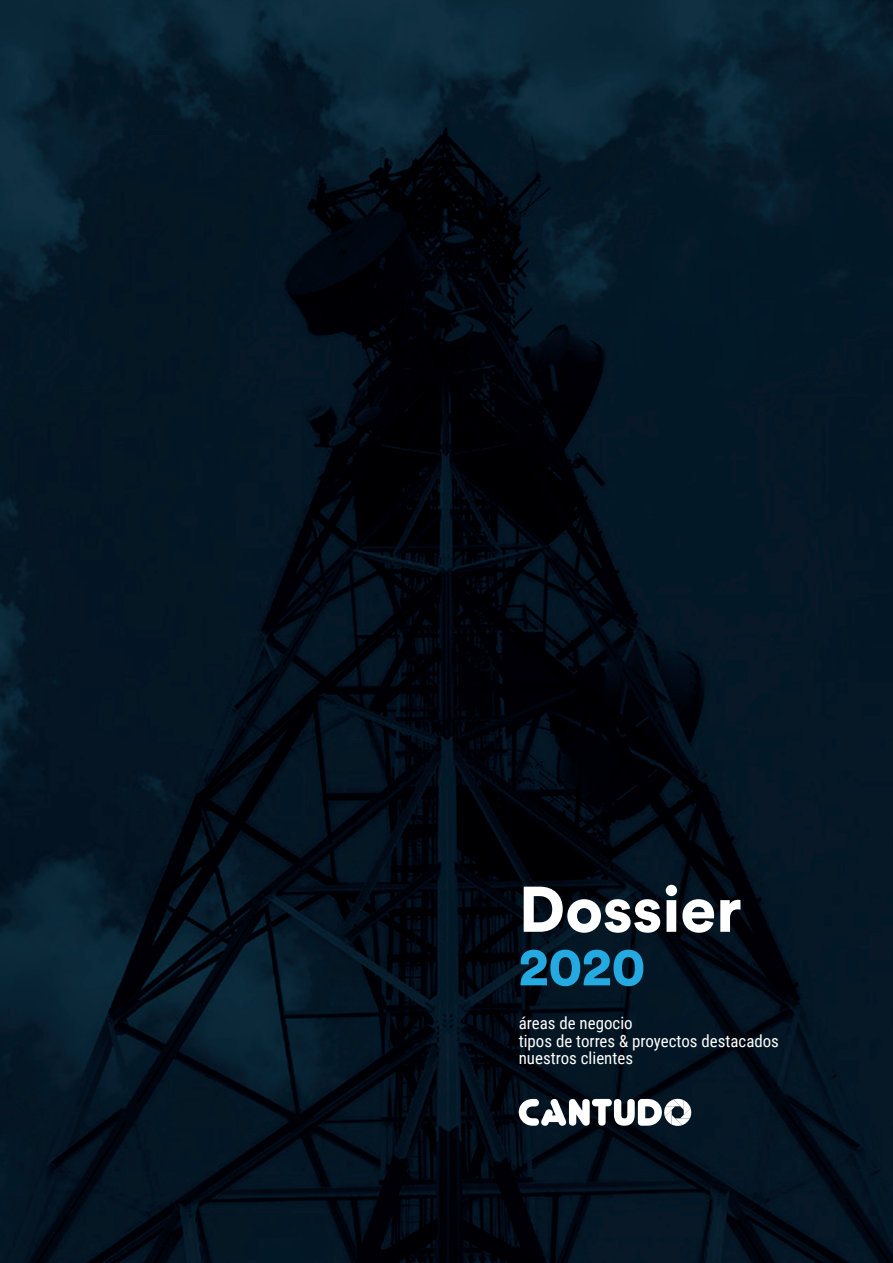
<style>
.page{position:relative;width:893px;height:1263px;background:#fff}
.page>*{position:absolute;margin:0;border:0;box-sizing:border-box;transform-origin:0 0}
.t1{font:900 63.75px "Circular Std";color:#fff}
.t2{font:900 53.7px "Circular Std";color:#24aae1}
.t3{font:16.95px/17.4px "Roboto Condensed";color:#fff}
</style>
<div class="page">
<img style="left:0;top:0;width:893px;height:1263px">
<svg style="left:519px;top:1098px;width:173px;height:28px"></svg>
<h1 class="t1" style="left:519px;top:867px;width:224px">Dossier</h1>
<h2 class="t2" style="left:519px;top:931px;width:128px">2020</h2>
<p class="t3" style="left:519px;top:1014px;width:262px">áreas de negocio<br>tipos de torres &amp; proyectos destacados nuestros clientes</p>
</div>
